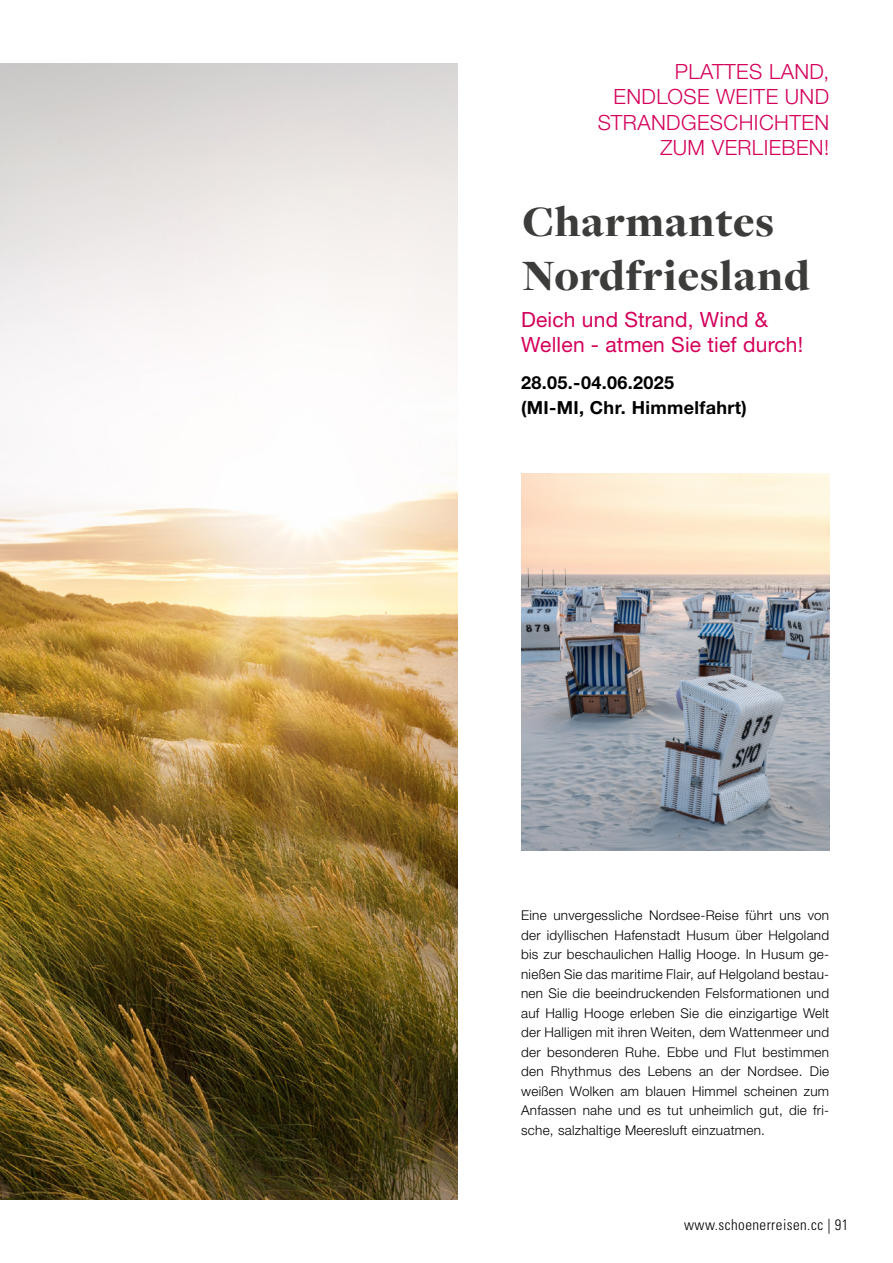
<style>
.page{position:relative;width:893px;height:1263px;background:#fff}
.page>*{position:absolute;margin:0;border:0;box-sizing:border-box;transform-origin:0 0}
.Reisetitel{font:900 45px/54px "Freight Disp Pro";letter-spacing:.02em;color:#3c3c3b}
.h2_rechtsbündig_pink{font:300 21px/25.5px "Helvetica Neue LTW1 G";letter-spacing:.02em;color:#d4005a;text-align:right}
.h3_pink{font:21px/25.2px "Helvetica Neue LTW1 G";letter-spacing:.01em;color:#d4005a}
.Datum_Reise{font:700 18px/25.5px "Helvetica Neue LTW1 G";letter-spacing:.02em;color:#000}
.t1{font:300 condensed 15px "Univers";letter-spacing:.03em;color:#000}
.Fließtext_9pt{font:300 13.5px/19.5px "Helvetica Neue LTW1 G";letter-spacing:.02em;color:#000;text-align:justify}
</style>
<div class="page">
<img style="left:0;top:64px;width:457px;height:1135px">
<img style="left:521px;top:473px;width:308px;height:377px">
<p class="h2_rechtsbündig_pink" style="left:598px;top:58px;width:233px">PLATTES LAND,<br>ENDLOSE WEITE UND<br>STRANDGESCHICHTEN<br>ZUM VERLIEBEN!</p>
<p class="Reisetitel" style="left:522px;top:194px;width:289px">Charmantes<br>Nordfriesland</p>
<p class="h3_pink" style="left:521px;top:307px;width:284px">Deich und Strand, Wind &amp;<br>Wellen - atmen Sie tief durch!</p>
<p class="Datum_Reise" style="left:521px;top:369px;width:227px">28.05.-04.06.2025<br>(MI-MI, Chr. Himmelfahrt)</p>
<p class="Fließtext_9pt" style="left:521px;top:906px;width:310px">Eine unvergessliche Nordsee-Reise führt uns von der idyllischen Hafenstadt Husum über Helgoland bis zur beschaulichen Hallig Hooge. In Husum ge&shy;nießen Sie das maritime Flair, auf Helgoland bestau&shy;nen Sie die beeindruckenden Felsformationen und auf Hallig Hooge erleben Sie die einzigartige Welt der Halligen mit ihren Weiten, dem Wattenmeer und der besonderen Ruhe. Ebbe und Flut bestimmen den Rhythmus des Lebens an der Nordsee. Die weißen Wolken am blauen Himmel scheinen zum Anfassen nahe und es tut unheimlich gut, die fri&shy;sche, salzhaltige Meeresluft einzuatmen.</p>
<p class="t1" style="left:684px;top:1216px;width:166px">www.schoenerreisen.cc | 91</p>
</div>
